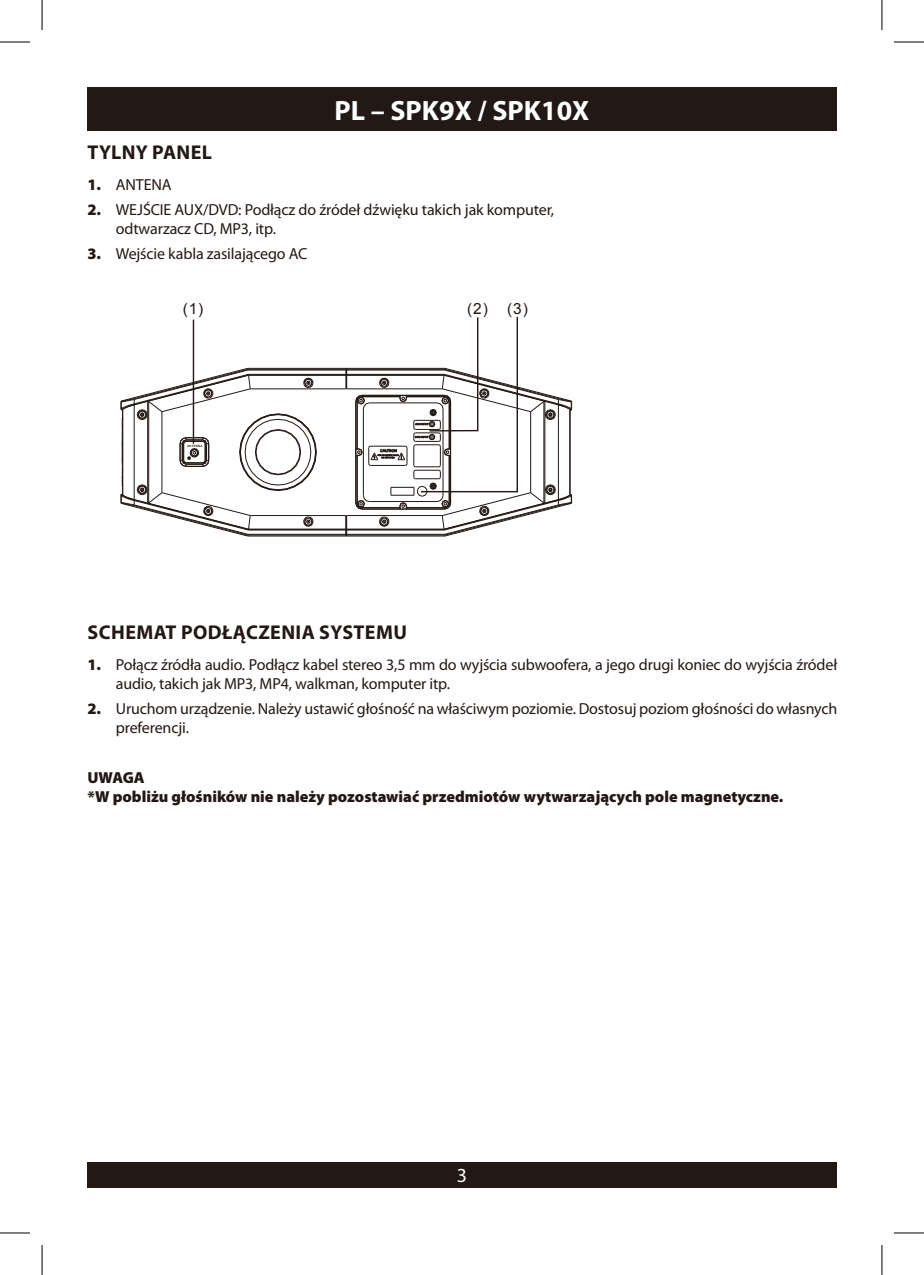
<style>
.page{position:relative;width:924px;height:1275px;background:#fff}
.page>*{position:absolute;margin:0;border:0;box-sizing:border-box;transform-origin:0 0}
.t1{font:700 28px "Myriad Pro";color:#fff}
.t2{font:700 20px "Myriad Pro";letter-spacing:.02em;color:#221815}
.t3{font:20px "Myriad Pro";color:#fff}
.t4{font:16px/19.2px "Myriad Pro";letter-spacing:-.01em;color:#221815}
.t5{font:900 16px/19.2px "Myriad Pro";color:#221815}
.t6{font:15.4px "Arial";color:#221815}
.s1{font-weight:900}
</style>
<div class="page">
<div style="left:87px;top:87px;width:749px;height:44px;background:#221815"></div>
<div style="left:87px;top:1162px;width:749px;height:25px;background:#221815"></div>
<hr style="left:0;top:42px;width:30px;height:1px;background:#000">
<hr style="left:893px;top:42px;width:30px;height:1px;background:#000">
<hr style="left:0;top:1232px;width:30px;height:1px;background:#000">
<hr style="left:893px;top:1232px;width:30px;height:1px;background:#000">
<hr style="left:42px;top:0;width:1px;height:30px;background:#000">
<hr style="left:42px;top:1245px;width:1px;height:30px;background:#000">
<hr style="left:881px;top:0;width:1px;height:30px;background:#000">
<hr style="left:881px;top:1245px;width:1px;height:30px;background:#000">
<hr style="left:346px;top:536px;width:98px;height:1px;background:#221815">
<hr style="left:247px;top:536px;width:99px;height:1px;background:#221815">
<hr style="left:248px;top:535px;width:98px;height:1px;background:#221815">
<hr style="left:346px;top:535px;width:98px;height:1px;background:#221815">
<hr style="left:248px;top:534px;width:98px;height:1px;background:#221815">
<hr style="left:346px;top:534px;width:98px;height:1px;background:#221815">
<hr style="left:248px;top:530px;width:98px;height:1px;background:#221815">
<hr style="left:346px;top:530px;width:98px;height:1px;background:#221815">
<hr style="left:248px;top:529px;width:98px;height:1px;background:#221815">
<hr style="left:346px;top:529px;width:98px;height:1px;background:#221815">
<svg style="left:345px;top:516px;width:2px;height:20px"></svg>
<hr style="left:250px;top:515px;width:96px;height:1px;background:#221815">
<hr style="left:346px;top:515px;width:96px;height:1px;background:#221815">
<hr style="left:250px;top:388px;width:96px;height:1px;background:#221815">
<hr style="left:346px;top:388px;width:96px;height:1px;background:#221815">
<hr style="left:346px;top:375px;width:98px;height:1px;background:#221815">
<hr style="left:248px;top:375px;width:98px;height:1px;background:#221815">
<hr style="left:346px;top:374px;width:98px;height:1px;background:#221815">
<hr style="left:248px;top:374px;width:98px;height:1px;background:#221815">
<hr style="left:248px;top:370px;width:98px;height:1px;background:#221815">
<hr style="left:346px;top:370px;width:98px;height:1px;background:#221815">
<hr style="left:248px;top:369px;width:98px;height:1px;background:#221815">
<hr style="left:346px;top:369px;width:98px;height:1px;background:#221815">
<svg style="left:345px;top:369px;width:2px;height:20px"></svg>
<hr style="left:346px;top:368px;width:98px;height:1px;background:#221815">
<hr style="left:247px;top:368px;width:99px;height:1px;background:#221815">
<svg style="left:120px;top:368px;width:196px;height:169px"></svg>
<hr style="left:193px;top:320px;width:1px;height:124px;background:#221815">
<svg style="left:355px;top:316px;width:217px;height:220px"></svg>
<h1 class="t1" style="left:334px;top:92px;width:256px">PL – SPK9X / SPK10X</h1>
<p class="t2" style="left:88px;top:139px;width:126px">TYLNY PANEL</p>
<p class="t4" style="left:87px;top:174px;width:86px"><span class="s1">1.</span> ANTENA</p>
<p class="t4" style="left:116px;top:199px;width:439px;text-indent:-28px"><span class="s1">2.</span> WEJŚCIE AUX/DVD: Podłącz do źródeł dźwięku takich jak komputer, odtwarzacz CD, MP3, itp.</p>
<p class="t4" style="left:87px;top:243px;width:221px"><span class="s1">3.</span> Wejście kabla zasilającego AC</p>
<p class="t6" style="left:183px;top:298px;width:22px">(1)</p>
<p class="t6" style="left:467px;top:298px;width:62px">(2) (3)</p>
<p class="t2" style="left:88px;top:619px;width:321px">SCHEMAT PODŁĄCZENIA SYSTEMU</p>
<p class="t4" style="left:116px;top:655px;width:722px;text-indent:-28px"><span class="s1">1.</span> Połącz źródła audio. Podłącz kabel stereo 3,5 mm do wyjścia subwoofera, a jego drugi koniec do wyjścia źródeł audio, takich jak MP3, MP4, walkman, komputer itp.</p>
<p class="t4" style="left:116px;top:699px;width:722px;text-indent:-28px"><span class="s1">2.</span> Uruchom urządzenie. Należy ustawić głośność na właściwym poziomie. Dostosuj poziom głośności do własnych preferencji.</p>
<p class="t5" style="left:87px;top:768px;width:697px">UWAGA<br>*W pobliżu głośników nie należy pozostawiać przedmiotów wytwarzających pole magnetyczne.</p>
<p class="t3" style="left:456px;top:1163px;width:12px">3</p>
</div>
